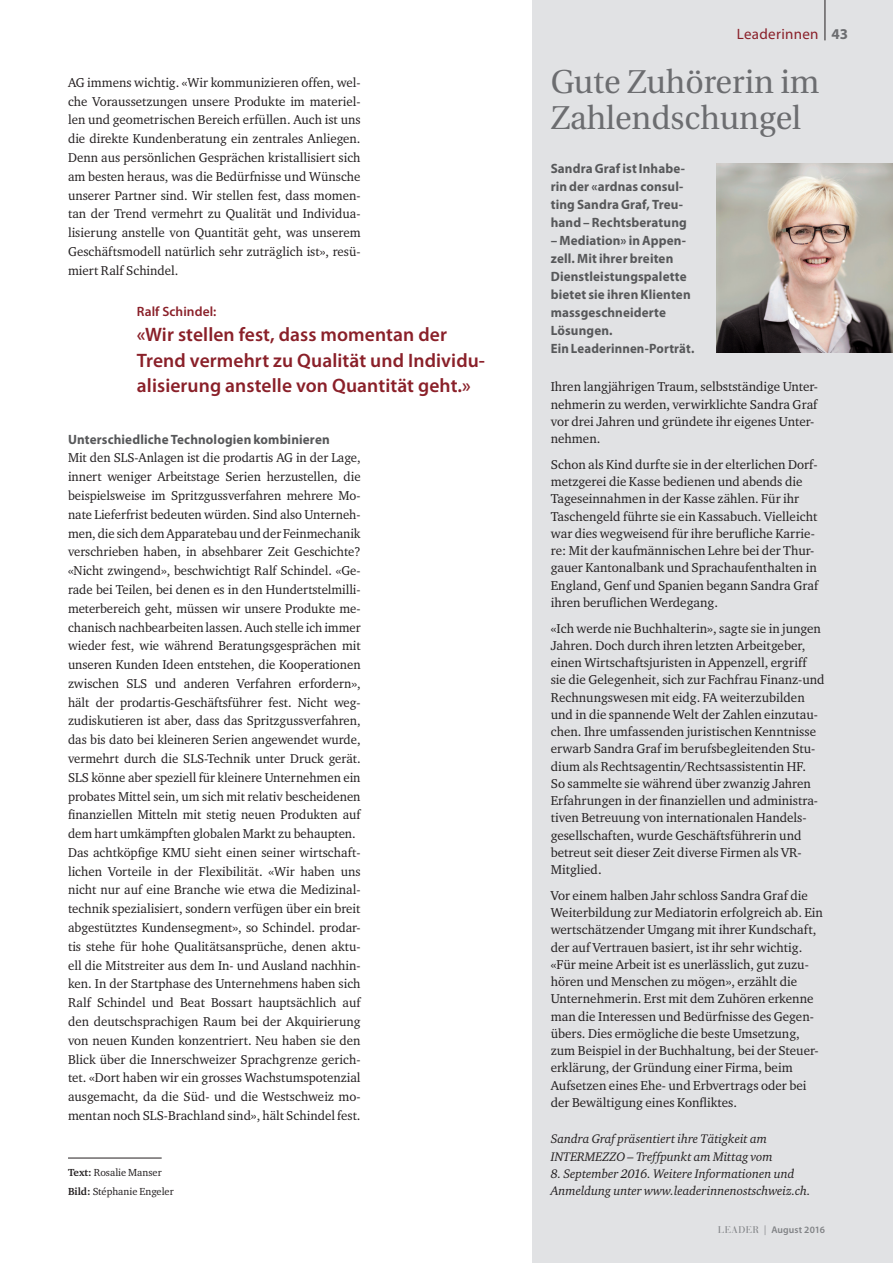
<style>
.page{position:relative;width:893px;height:1263px;background:#fff}
.page>*{position:absolute;margin:0;border:0;box-sizing:border-box;transform-origin:0 0}
.t1{font:33px/36px "Utopia";color:#6c6d70}
.t2{font:600 19.5px/25.5px "Myriad Pro";letter-spacing:.005em;color:#8a2029}
.t3{font:15px "Myriad Pro";letter-spacing:.02em;color:#8a2029}
.t4{font:700 15px "Myriad Pro";color:#6c6d70}
.t5{font:700 13.5px/18px "Myriad Pro";letter-spacing:.01em;color:#57585a}
.t6{font:600 13.5px "Myriad Pro";letter-spacing:.005em;color:#8a2029}
.t7{font:13.2px/18.8px "Charter ITC";color:#231f20}
.t8{font:italic 12.75px/17.2px "Charter ITC";color:#231f20}
.t9{font:10.5px/18.8px "Charter ITC";color:#231f20}
.t10{font:600 9.75px "Myriad Pro";letter-spacing:.01em;color:#808285}
.s1{font-weight:700}
.s2{font-family:"Bauer Bodoni";font-weight:400}
</style>
<div class="page">
<div style="left:532px;top:0;width:361px;height:1263px;background:#e1e2e4"></div>
<img style="left:716px;top:163px;width:177px;height:190px">
<hr style="left:825px;top:0;width:1px;height:40px;background:#231f20">
<hr style="left:68px;top:1158px;width:94px;height:1px;background:#231f20">
<p class="t7" style="left:68px;top:73px;width:294px;text-align:justify">AG immens wichtig. «Wir kommunizieren offen, wel&shy;che Voraussetzungen unsere Produkte im materiel&shy;len und geometrischen Bereich erfüllen. Auch ist uns die direkte Kundenberatung ein zentrales Anliegen.<br>Denn aus persönlichen Gesprächen kristallisiert sich am besten heraus, was die Bedürfnisse und Wünsche unserer Partner sind. Wir stellen fest, dass momen&shy;tan der Trend vermehrt zu Qualität und Individua&shy;lisierung anstelle von Quantität geht, was unserem Geschäftsmodell natürlich sehr zuträglich ist», resü&shy;miert Ralf Schindel.</p>
<p class="t6" style="left:137px;top:303px;width:81px">Ralf Schindel:</p>
<h2 class="t2" style="left:137px;top:322px;width:350px">«Wir stellen fest, dass momentan der<br>Trend vermehrt zu Qualität und Individu&shy;alisierung anstelle von Quantität geht.»</h2>
<p class="t5" style="left:68px;top:430px;width:263px">Unterschiedliche Technologien kombinieren</p>
<p class="t7" style="left:68px;top:448px;width:294px">Mit den SLS-Anlagen ist die prodartis AG in der Lage, innert weniger Arbeitstage Serien herzustellen, die beispielsweise im Spritzgussverfahren mehrere Mo&shy;nate Lieferfrist bedeuten würden. Sind also Unterneh&shy;men, die sich dem Apparatebau und der Feinmechanik verschrieben haben, in absehbarer Zeit Geschichte? «Nicht zwingend», beschwichtigt Ralf Schindel. «Ge&shy;rade bei Teilen, bei denen es in den Hundertstelmilli&shy;meterbereich geht, müssen wir unsere Produkte me&shy;chanisch nachbearbeiten lassen. Auch stelle ich immer wieder fest, wie während Beratungsgesprächen mit unseren Kunden Ideen entstehen, die Kooperationen zwischen SLS und anderen Verfahren erfordern», hält der prodartis-Geschäftsführer fest. Nicht weg&shy;zudiskutieren ist aber, dass das Spritzgussverfahren, das bis dato bei kleineren Serien angewendet wurde, vermehrt durch die SLS-Technik unter Druck gerät.<br>SLS könne aber speziell für kleinere Unternehmen ein probates Mittel sein, um sich mit relativ bescheidenen finanziellen Mitteln mit stetig neuen Produkten auf dem hart umkämpften globalen Markt zu behaupten.<br>Das achtköpfige KMU sieht einen seiner wirtschaft&shy;lichen Vorteile in der Flexibilität. «Wir haben uns nicht nur auf eine Branche wie etwa die Medizinal&shy;technik spezialisiert, sondern verfügen über ein breit abgestütztes Kundensegment», so Schindel. prodar&shy;tis stehe für hohe Qualitätsansprüche, denen aktu&shy;ell die Mitstreiter aus dem In- und Ausland nachhin&shy;ken. In der Startphase des Unternehmens haben sich Ralf Schindel und Beat Bossart hauptsächlich auf den deutschsprachigen Raum bei der Akquirierung von neuen Kunden konzentriert. Neu haben sie den Blick über die Innerschweizer Sprachgrenze gerich&shy;tet. «Dort haben wir ein grosses Wachstumspotenzial ausgemacht, da die Süd- und die Westschweiz mo&shy;mentan noch SLS-Brachland sind», hält Schindel fest.</p>
<p class="t9" style="left:68px;top:1163px;width:107px"><span class="s1">Text:</span> Rosalie Manser<br><span class="s1">Bild:</span> Stéphanie Engeler</p>
<p class="t3" style="left:737px;top:25px;width:83px">Leaderinnen</p>
<p class="t4" style="left:831px;top:25px;width:18px">43</p>
<h1 class="t1" style="left:551px;top:65px;width:270px">Gute Zuhörerin im<br>Zahlendschungel</h1>
<p class="t5" style="left:551px;top:159px;width:138px">Sandra Graf ist Inhabe&shy;rin der «ardnas consul&shy;ting Sandra Graf, Treu&shy;hand – Rechtsberatung</p>
<p class="t5" style="left:551px;top:231px;width:145px">– Mediation» in Appen&shy;zell. Mit ihrer breiten<br>Dienstleistungspalette bietet sie ihren Klienten massgeschneiderte<br>Lösungen.<br>Ein Leaderinnen-Porträt.</p>
<p class="t7" style="left:551px;top:378px;width:269px;line-height:17.2px">Ihren langjährigen Traum, selbstständige Unter&shy;nehmerin zu werden, verwirklichte Sandra Graf vor drei Jahren und gründete ihr eigenes Unter&shy;nehmen.</p>
<p class="t7" style="left:551px;top:455px;width:269px;line-height:17.2px">Schon als Kind durfte sie in der elterlichen Dorf&shy;metzgerei die Kasse bedienen und abends die Tageseinnahmen in der Kasse zählen. Für ihr Taschengeld führte sie ein Kassabuch. Vielleicht war dies wegweisend für ihre berufliche Karrie&shy;re: Mit der kaufmännischen Lehre bei der Thur&shy;gauer Kantonalbank und Sprachaufenthalten in England, Genf und Spanien begann Sandra Graf ihren beruflichen Werdegang.</p>
<p class="t7" style="left:551px;top:619px;width:275px;line-height:17.2px">«Ich werde nie Buchhalterin», sagte sie in jungen Jahren. Doch durch ihren letzten Arbeitgeber, einen Wirtschaftsjuristen in Appenzell, ergriff sie die Gelegenheit, sich zur Fachfrau Finanz-und Rechnungswesen mit eidg. FA weiterzubilden und in die spannende Welt der Zahlen einzutau&shy;chen. Ihre umfassenden juristischen Kenntnisse erwarb Sandra Graf im berufsbegleitenden Stu&shy;dium als Rechtsagentin/Rechtsassistentin HF.<br>So sammelte sie während über zwanzig Jahren Erfahrungen in der finanziellen und administra&shy;tiven Betreuung von internationalen Handels&shy;gesellschaften, wurde Geschäftsführerin und betreut seit dieser Zeit diverse Firmen als VR-Mitglied.</p>
<p class="t7" style="left:551px;top:886px;width:274px;line-height:17.2px">Vor einem halben Jahr schloss Sandra Graf die Weiterbildung zur Mediatorin erfolgreich ab. Ein wertschätzender Umgang mit ihrer Kundschaft, der auf Vertrauen basiert, ist ihr sehr wichtig. «Für meine Arbeit ist es unerlässlich, gut zuzu&shy;hören und Menschen zu mögen», erzählt die Unternehmerin. Erst mit dem Zuhören erkenne man die Interessen und Bedürfnisse des Gegen&shy;übers. Dies ermögliche die beste Umsetzung, zum Beispiel in der Buchhaltung, bei der Steuer&shy;erklärung, der Gründung einer Firma, beim Aufsetzen eines Ehe- und Erbvertrags oder bei der Bewältigung eines Konfliktes.</p>
<p class="t8" style="left:551px;top:1130px;width:224px">Sandra Graf präsentiert ihre Tätigkeit am<br>INTERMEZZO – Treffpunkt am Mittag vom</p>
<p class="t8" style="left:551px;top:1165px;width:261px">8. September 2016. Weitere Informationen und<br>Anmeldung unter www.leaderinnenostschweiz.ch.</p>
<p class="t10" style="left:718px;top:1223px;width:109px"><span class="s2">LEADER |</span> August 2016</p>
</div>
